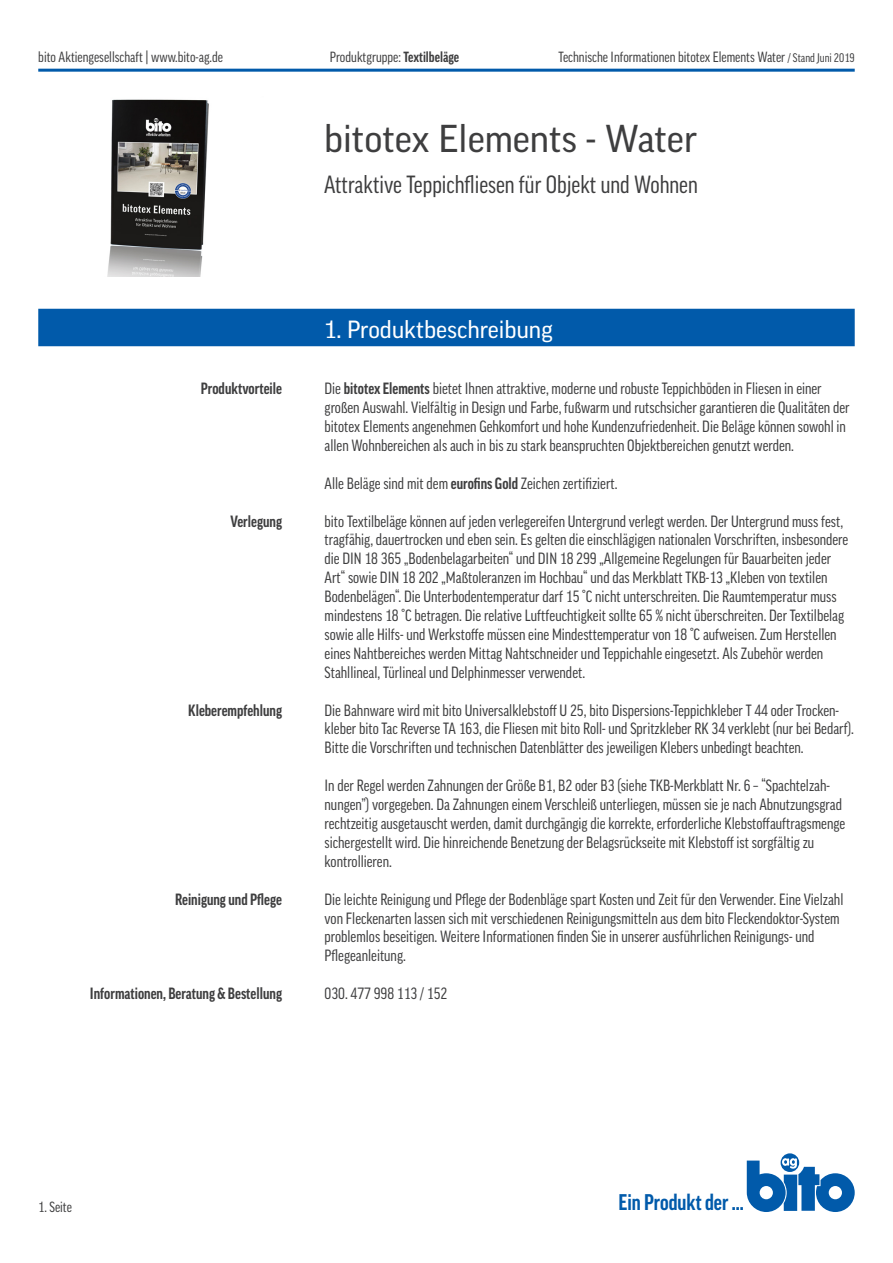
<style>
.page{position:relative;width:893px;height:1263px;background:#fff}
.page>*{position:absolute;margin:0;border:0;box-sizing:border-box;transform-origin:0 0}
.Headline{font:37.5px "Good Pro";color:#3e3e3f}
.Subline{font:condensed 24px "Good Pro";color:#3e3e3f}
.blauer_Balken{font:24px "Good Pro";color:#fff}
.t1{font:700 condensed 21.9px "Good Pro";color:#015aaa}
.Inhalt{font:condensed 15.75px/18.9px "Good Pro";color:#3e3e3f}
.Auflistung{font:700 condensed 15.75px "Good Pro";color:#3e3e3f}
.t2{font:condensed 14.25px "Good Pro";color:#3e3e3f}
.s1{font-weight:700}
.s2{font-size:12px}
</style>
<div class="page">
<hr style="left:38px;top:69px;width:817px;height:3px;background:#015aaa">
<div style="left:38px;top:309px;width:817px;height:37px;background:#015aaa"></div>
<svg style="left:781px;top:1153px;width:18px;height:19px"></svg>
<svg style="left:747px;top:1158px;width:108px;height:54px"></svg>
<img style="left:107px;top:99px;width:102px;height:177px">
<p class="t2" style="left:38px;top:49px;width:186px">bito Aktiengesellschaft | www.bito-ag.de</p>
<p class="t2" style="left:330px;top:49px;width:131px">Produktgruppe: <span class="s1">Textilbeläge</span></p>
<p class="t2" style="left:558px;top:49px;width:298px">Technische Informationen bitotex Elements Water <span class="s2">/ Stand Juni 2019</span></p>
<p class="Headline" style="left:324px;top:117px;width:374px">bitotex Elements - Water</p>
<p class="Subline" style="left:324px;top:171px;width:375px">Attraktive Teppichfliesen für Objekt und Wohnen</p>
<p class="Auflistung" style="left:201px;top:380px;width:83px">Produktvorteile</p>
<p class="Auflistung" style="left:231px;top:512px;width:53px">Verlegung</p>
<p class="Auflistung" style="left:188px;top:701px;width:95px">Kleberempfehlung</p>
<p class="Auflistung" style="left:175px;top:890px;width:108px">Reinigung und Pflege</p>
<p class="Auflistung" style="left:90px;top:985px;width:194px">Informationen, Beratung &amp; Bestellung</p>
<p class="blauer_Balken" style="left:323px;top:315px;width:231px">1. Produktbeschreibung</p>
<p class="Inhalt" style="left:325px;top:379px;width:527px">Die <span class="s1">bitotex Elements</span> bietet Ihnen attraktive, moderne und robuste Teppichböden in Fliesen in einer großen Auswahl. Vielfältig in Design und Farbe, fußwarm und rutschsicher garantieren die Qualitäten der bitotex Elements angenehmen Gehkomfort und hohe Kundenzufriedenheit. Die Beläge können sowohl in allen Wohnbereichen als auch in bis zu stark beanspruchten Objektbereichen genutzt werden.</p>
<p class="Inhalt" style="left:325px;top:474px;width:294px">Alle Beläge sind mit dem <span class="s1">eurofins Gold</span> Zeichen zertifiziert.</p>
<p class="Inhalt" style="left:325px;top:511px;width:525px">bito Textilbeläge können auf jeden verlegereifen Untergrund verlegt werden. Der Untergrund muss fest, tragfähig, dauertrocken und eben sein. Es gelten die einschlägigen nationalen Vorschriften, insbesondere die DIN 18 365 „Bodenbelagarbeiten“ und DIN 18 299 „Allgemeine Regelungen für Bauarbeiten jeder Art“ sowie DIN 18 202 „Maßtoleranzen im Hochbau“ und das Merkblatt TKB-13 „Kleben von textilen Bodenbelägen“. Die Unterbodentemperatur darf 15 °C nicht unterschreiten. Die Raumtemperatur muss mindestens 18 °C betragen. Die relative Luftfeuchtigkeit sollte 65 % nicht überschreiten. Der Textilbelag sowie alle Hilfs- und Werkstoffe müssen eine Mindesttemperatur von 18 °C aufweisen. Zum Herstellen eines Nahtbereiches werden Mittag Nahtschneider und Teppichahle eingesetzt. Als Zubehör werden Stahllineal, Türlineal und Delphinmesser verwendet.</p>
<p class="Inhalt" style="left:325px;top:700px;width:531px">Die Bahnware wird mit bito Universalklebstoff U 25, bito Dispersions-Teppichkleber T 44 oder Trocken&shy;kleber bito Tac Reverse TA 163, die Fliesen mit bito Roll- und Spritzkleber RK 34 verklebt (nur bei Bedarf).<br>Bitte die Vorschriften und technischen Datenblätter des jeweiligen Klebers unbedingt beachten.</p>
<p class="Inhalt" style="left:325px;top:776px;width:522px">In der Regel werden Zahnungen der Größe B1, B2 oder B3 (siehe TKB-Merkblatt Nr. 6 – “Spachtelzah&shy;nungen”) vorgegeben. Da Zahnungen einem Verschleiß unterliegen, müssen sie je nach Abnutzungsgrad rechtzeitig ausgetauscht werden, damit durchgängig die korrekte, erforderliche Klebstoffauftragsmenge sichergestellt wird. Die hinreichende Benetzung der Belagsrückseite mit Klebstoff ist sorgfältig zu kontrollieren.</p>
<p class="Inhalt" style="left:325px;top:889px;width:520px">Die leichte Reinigung und Pflege der Bodenbläge spart Kosten und Zeit für den Verwender. Eine Vielzahl von Fleckenarten lassen sich mit verschiedenen Reinigungsmitteln aus dem bito Fleckendoktor-System problemlos beseitigen. Weitere Informationen finden Sie in unserer ausführlichen Reinigungs- und Pflegeanleitung.</p>
<p class="Inhalt" style="left:325px;top:984px;width:124px">030. 477 998 113 / 152</p>
<p class="t2" style="left:38px;top:1199px;width:35px">1. Seite</p>
<p class="t1" style="left:618px;top:1190px;width:127px">Ein Produkt der ...</p>
</div>
